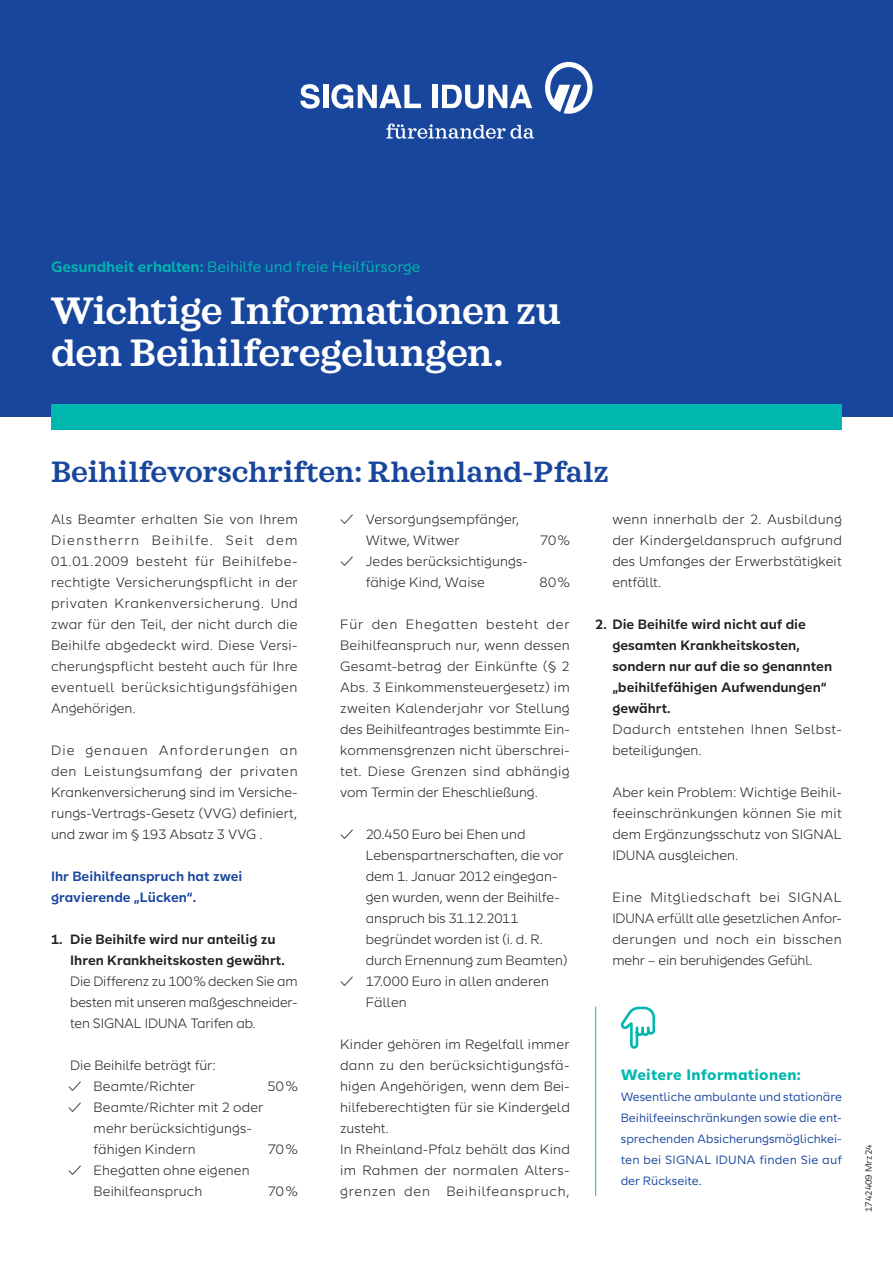
<style>
.page{position:relative;width:893px;height:1263px;background:#fff}
.page>*{position:absolute;margin:0;border:0;box-sizing:border-box;transform-origin:0 0}
.t1{font:600 39px/42px "SI Serif";letter-spacing:-.01em;color:#fff}
.t2{font:600 30px "SI Serif";color:#18469d}
.t3{font:15px "SI Sans";color:#00b8af}
.t4{font:700 15px "SI Sans";letter-spacing:.02em;color:#00b8af}
.t5{font:300 13.5px/21px "SI Sans";letter-spacing:.005em;color:#231f20;text-align:justify}
.t6{font:600 13.5px/21px "SI Sans";color:#231f20}
.t7{font:600 13.5px/21px "SI Sans";color:#18469d}
.t8{font:300 13.5px/21px "SI Sans";letter-spacing:.035em;color:#231f20}
.t9{font:12px/21px "SI Sans";color:#18469d;text-align:justify}
.t10{font:9px "SI Sans";color:#231f20}
.s1{font-weight:600}
.s2{font-family:"SI Sans Cn"}
</style>
<div class="page">
<div style="left:0;top:0;width:893px;height:417px;background:#18469d"></div>
<div style="left:51px;top:404px;width:791px;height:25px;background:#00b8af"></div>
<svg style="left:620px;top:1006px;width:36px;height:43px"></svg>
<hr style="left:595px;top:1007px;width:1px;height:189px;background:#00b8af">
<svg style="left:300px;top:84px;width:20px;height:25px"></svg>
<div style="left:323px;top:85px;width:5px;height:23px;background:#fff"></div>
<svg style="left:331px;top:84px;width:90px;height:25px"></svg>
<div style="left:432px;top:85px;width:5px;height:23px;background:#fff"></div>
<svg style="left:442px;top:85px;width:90px;height:24px"></svg>
<svg style="left:545px;top:62px;width:48px;height:52px"></svg>
<svg style="left:386px;top:123px;width:148px;height:16px"></svg>
<p class="t3" style="left:51px;top:256px;width:371px"><span class="s1">Gesundheit erhalten:</span> Beihilfe und freie Heilfürsorge</p>
<h1 class="t1" style="left:51px;top:290px;width:512px">Wichtige Informationen zu den Beihilferegelungen.</h1>
<h2 class="t2" style="left:51px;top:453px;width:559px">Beihilfevorschriften: Rheinland-Pfalz</h2>
<p class="t5" style="left:51px;top:507px;width:248px">Als Beamter erhalten Sie von Ihrem Dienstherrn Beihilfe. Seit dem 01.01.2009 besteht für Beihilfebe&shy;rechtigte Versicherungspflicht in der privaten Krankenversicherung. Und zwar für den Teil, der nicht durch die Beihilfe abgedeckt wird. Diese Versi&shy;cherungspflicht besteht auch für Ihre eventuell berücksichtigungsfähigen Angehörigen.</p>
<p class="t5" style="left:51px;top:738px;width:248px">Die genauen Anforderungen an den Leistungsumfang der privaten Krankenversicherung sind im Versiche&shy;rungs-Vertrags-Gesetz (VVG) definiert, und zwar im § 193 Absatz 3 VVG .</p>
<p class="t7" style="left:51px;top:864px;width:193px">Ihr Beihilfeanspruch hat zwei gravierende „Lücken“.</p>
<p class="t6" style="left:70px;top:927px;width:216px;text-indent:-19px">1. Die Beihilfe wird nur anteilig zu<br>Ihren Krankheitskosten gewährt.</p>
<p class="t5" style="left:70px;top:969px;width:229px">Die Differenz zu 100% decken Sie am besten mit unseren maßgeschneider&shy;ten SIGNAL IDUNA Tarifen ab.</p>
<p class="t5" style="left:70px;top:1053px;width:147px">Die Beihilfe beträgt für:</p>
<p class="t5" style="left:68px;top:1074px;width:129px"><span class="s2">✓</span> Beamte/Richter</p>
<p class="t5" style="left:268px;top:1074px;width:32px">50%</p>
<p class="t5" style="left:94px;top:1095px;width:171px;text-align:left;text-indent:-26px"><span class="s2">✓</span> Beamte/Richter mit 2 oder mehr berücksichtigungs&shy;fähigen Kindern</p>
<p class="t5" style="left:268px;top:1137px;width:31px">70%</p>
<p class="t5" style="left:94px;top:1158px;width:158px;text-indent:-26px"><span class="s2">✓</span> Ehegatten ohne eigenen<br>Beihilfeanspruch</p>
<p class="t5" style="left:268px;top:1179px;width:31px">70%</p>
<p class="t5" style="left:366px;top:507px;width:155px;text-indent:-26px"><span class="s2">✓</span> Versorgungsempfänger,<br>Witwe, Witwer</p>
<p class="t5" style="left:540px;top:528px;width:31px">70%</p>
<p class="t5" style="left:366px;top:549px;width:164px;text-indent:-26px"><span class="s2">✓</span> Jedes berücksichtigungs&shy;fähige Kind, Waise</p>
<p class="t5" style="left:540px;top:570px;width:32px">80%</p>
<p class="t5" style="left:340px;top:612px;width:231px">Für den Ehegatten besteht der Beihilfeanspruch nur, wenn dessen Gesamt-betrag der Einkünfte (§ 2<br>Abs. 3 Einkommensteuergesetz) im zweiten Kalenderjahr vor Stellung des Beihilfeantrages bestimmte Ein&shy;kommensgrenzen nicht überschrei&shy;tet. Diese Grenzen sind abhängig vom Termin der Eheschließung.</p>
<p class="t5" style="left:366px;top:822px;width:203px;text-align:left;text-indent:-26px"><span class="s2">✓</span> 20.450 Euro bei Ehen und<br>Lebenspartnerschaften, die vor dem 1. Januar 2012 eingegan&shy;gen wurden, wenn der Beihilfe&shy;anspruch bis 31.12.2011 begründet worden ist (i. d. R. durch Ernennung zum Beamten)</p>
<p class="t5" style="left:366px;top:969px;width:185px;text-indent:-26px"><span class="s2">✓</span> 17.000 Euro in allen anderen<br>Fällen</p>
<p class="t5" style="left:340px;top:1032px;width:231px;text-align:left">Kinder gehören im Regelfall immer dann zu den berücksichtigungsfä&shy;higen Angehörigen, wenn dem Bei&shy;hilfeberechtigten für sie Kindergeld zusteht.<br>In Rheinland-Pfalz behält das Kind im Rahmen der normalen Alters&shy;grenzen den Beihilfeanspruch,</p>
<p class="t5" style="left:612px;top:507px;width:231px">wenn innerhalb der 2. Ausbildung der Kindergeldanspruch aufgrund des Umfanges der Erwerbstätigkeit entfällt.</p>
<p class="t6" style="left:612px;top:612px;width:221px;text-indent:-17px">2. Die Beihilfe wird nicht auf die gesamten Krankheitskosten, sondern nur auf die so genannten „beihilfefähigen Aufwendungen“ gewährt.</p>
<p class="t8" style="left:612px;top:717px;width:231px">Dadurch entstehen Ihnen Selbst&shy;beteiligungen.</p>
<p class="t5" style="left:612px;top:780px;width:231px">Aber kein Problem: Wichtige Beihil&shy;feeinschränkungen können Sie mit dem Ergänzungsschutz von SIGNAL IDUNA ausgleichen.</p>
<p class="t5" style="left:612px;top:885px;width:231px">Eine Mitgliedschaft bei SIGNAL IDUNA erfüllt alle gesetzlichen Anfor&shy;derungen und noch ein bisschen mehr – ein beruhigendes Gefühl.</p>
<p class="t4" style="left:621px;top:1063px;width:181px">Weitere Informationen:</p>
<p class="t9" style="left:621px;top:1086px;width:223px">Wesentliche ambulante und stationäre Beihilfeeinschränkungen sowie die ent&shy;sprechenden Absicherungsmöglichkei&shy;ten bei SIGNAL IDUNA finden Sie auf der Rückseite.</p>
<p class="t10" style="left:862px;top:1212px;width:69px;rotate:-90deg">1742409 Mrz24</p>
</div>
